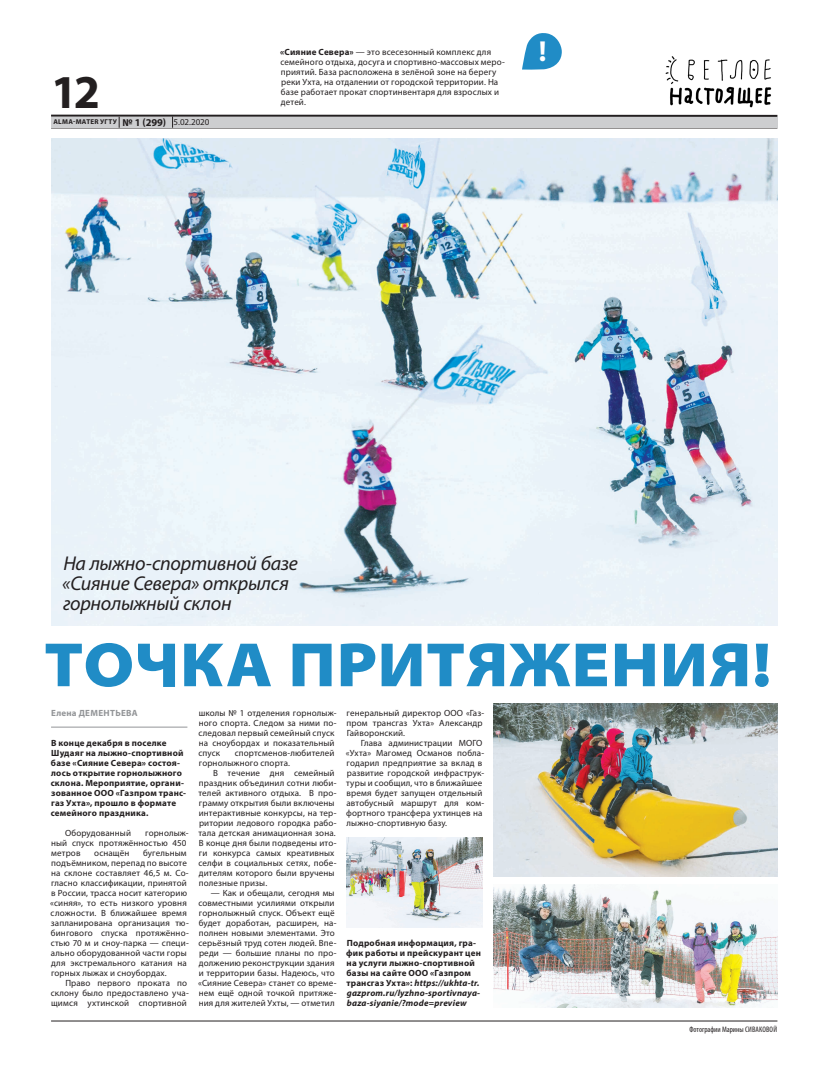
<style>
.page{position:relative;width:820px;height:1078px;background:#fff}
.page>*{position:absolute;margin:0;border:0;box-sizing:border-box;transform-origin:0 0}
.t1{font:900 semi-expanded 63px "Myriad Pro";letter-spacing:.02em;color:#208cc6}
.t2{font:700 47.4px "Myriad Pro";color:#231f20}
.t3{font:700 29px "Myriad Pro";color:#fff}
.t4{font:italic 20px/20px "Myriad Pro";letter-spacing:-.015em;color:#231f20}
.t5{font:9px/10px "Myriad Pro";letter-spacing:.015em;color:#231f20}
.t6{font:700 9px/10px "Myriad Pro";letter-spacing:.02em;color:#231f20}
.t7{font:700 9px "Myriad Pro";letter-spacing:.035em;color:#939598}
.t8{font:condensed 8px "Myriad Pro";color:#231f20}
.t9{font:700 7px "Myriad Pro";letter-spacing:.04em;color:#231f20}
.s1{font-size:10.5px}
.s2{font-weight:400;font-size:9px}
.s3{font-weight:700}
.s4{font-style:italic}
</style>
<div class="page">
<hr style="left:51px;top:128px;width:726px;height:1px;background:#231f20">
<hr style="left:51px;top:115px;width:726px;height:2px;background:#231f20">
<div style="left:51px;top:117px;width:726px;height:11px;background:#cdced0"></div>
<svg style="left:172px;top:116px;width:1px;height:12px"></svg>
<hr style="left:51px;top:1020px;width:726px;height:1px;background:#231f20">
<svg style="left:522px;top:33px;width:40px;height:37px"></svg>
<img style="left:665px;top:56px;width:107px;height:52px">
<img style="left:346px;top:837px;width:136px;height:90px">
<img style="left:493px;top:703px;width:284px;height:172px">
<img style="left:493px;top:884px;width:284px;height:123px">
<img style="left:51px;top:139px;width:726px;height:486px">
<hr style="left:51px;top:726px;width:136px;height:1px;background:#939598">
<h2 class="t2" style="left:51px;top:61px;width:50px">12</h2>
<p class="t9" style="left:53px;top:117px;width:157px">ALMA-MATER УГТУ <span class="s1">№ 1 (299)</span> <span class="s2">5.02.2020</span></p>
<p class="t5" style="left:280px;top:47px;width:226px"><span class="s3">«Сияние Севера»</span> — это всесезонный комплекс для семейного отдыха, досуга и спортивно-массовых меро&shy;приятий. База расположена в зелёной зоне на берегу реки Ухта, на отдалении от городской территории. На базе работает прокат спортинвентаря для взрослых и детей.</p>
<h3 class="t3" style="left:538px;top:32px;width:9px">!</h3>
<h3 class="t4" style="left:62px;top:552px;width:237px">На лыжно-спортивной базе «Сияние Севера» открылся горнолыжный склон</h3>
<h1 class="t1" style="left:44px;top:628px;width:728px">ТОЧКА ПРИТЯЖЕНИЯ!</h1>
<p class="t7" style="left:51px;top:707px;width:88px">Елена ДЕМЕНТЬЕВА</p>
<p class="t6" style="left:51px;top:737px;width:137px">В конце декабря в поселке<br>Шудаяг на лыжно-спортивной базе «Сияние Севера» состоя&shy;лось открытие горнолыжного склона. Мероприятие, органи&shy;зованное ООО «Газпром транс&shy;газ Ухта», прошло в формате семейного праздника.</p>
<p class="t5" style="left:65px;top:827px;width:67px">Оборудованный</p>
<p class="t5" style="left:51px;top:827px;width:139px;text-indent:94px">горнолыж&shy;ный спуск протяжённостью 450 метров</p>
<p class="t5" style="left:50px;top:847px;width:140px;text-indent:93px">бугельным подъёмником, перепад по высоте на склоне составляет 46,5 м. Со&shy;гласно классификации, принятой в России, трасса носит категорию «синяя», то есть низкого уровня сложности. В ближайшее время запланирована организация тю&shy;бингового спуска протяжённо&shy;стью 70 м и сноу-парка — специ&shy;ально оборудованной части горы для экстремального катания на горных лыжах и сноубордах.</p>
<p class="t5" style="left:51px;top:977px;width:139px;text-indent:15px">Право первого проката по склону было предоставлено уча&shy;щимся ухтинской спортивной</p>
<p class="t5" style="left:94px;top:847px;width:37px">оснащён</p>
<p class="t5" style="left:198px;top:707px;width:139px">школы № 1 отделения горнолыж&shy;ного спорта. Следом за ними по&shy;следовал первый семейный спуск на сноубордах и показательный спуск</p>
<p class="t5" style="left:199px;top:747px;width:137px;text-indent:36px">спортсменов-любителей горнолыжного спорта.</p>
<p class="t5" style="left:198px;top:767px;width:139px;text-indent:15px">В течение дня семейный праздник объединил сотни люби&shy;телей активного отдыха. В про&shy;грамму открытия были включены интерактивные конкурсы, на тер&shy;ритории ледового городка рабо&shy;тала детская анимационная зона.<br>В конце дня были подведены ито&shy;ги конкурса самых креативных селфи в социальных сетях, побе&shy;дителям которого были вручены полезные призы.</p>
<p class="t5" style="left:198px;top:887px;width:140px;text-indent:13px">— Как и обещали, сегодня мы совместными усилиями открыли горнолыжный спуск. Объект ещё будет доработан, расширен, на&shy;полнен новыми элементами. Это серьёзный труд сотен людей. Впе&shy;реди — большие планы по про&shy;должению реконструкции здания и территории базы. Надеюсь, что «Сияние Севера» станет со време&shy;нем ещё одной точкой притяже&shy;ния для жителей Ухты, — отметил</p>
<p class="t5" style="left:346px;top:707px;width:139px">генеральный директор ООО «Газ&shy;пром трансгаз Ухта» Александр<br>Гайворонский.</p>
<p class="t5" style="left:345px;top:737px;width:140px;text-indent:15px">Глава администрации МОГО «Ухта» Магомед Османов побла&shy;годарил предприятие за вклад в развитие городской инфраструк&shy;туры и сообщил, что в ближайшее время будет запущен отдельный автобусный маршрут для ком&shy;фортного трансфера ухтинцев на лыжно-спортивную базу.</p>
<p class="t6" style="left:346px;top:937px;width:136px">Подробная информация, гра&shy;фик работы и прейскурант цен на услуги лыжно-спортивной базы на сайте ООО «Газпром трансгаз Ухта»: <span class="s4">https://ukhta-tr. gazprom.ru/lyzhno-sportivnaya&shy;baza-siyanie/?mode=preview</span></p>
<p class="t8" style="left:689px;top:1024px;width:89px">Фотографии Марины СИВАКОВОЙ</p>
</div>
